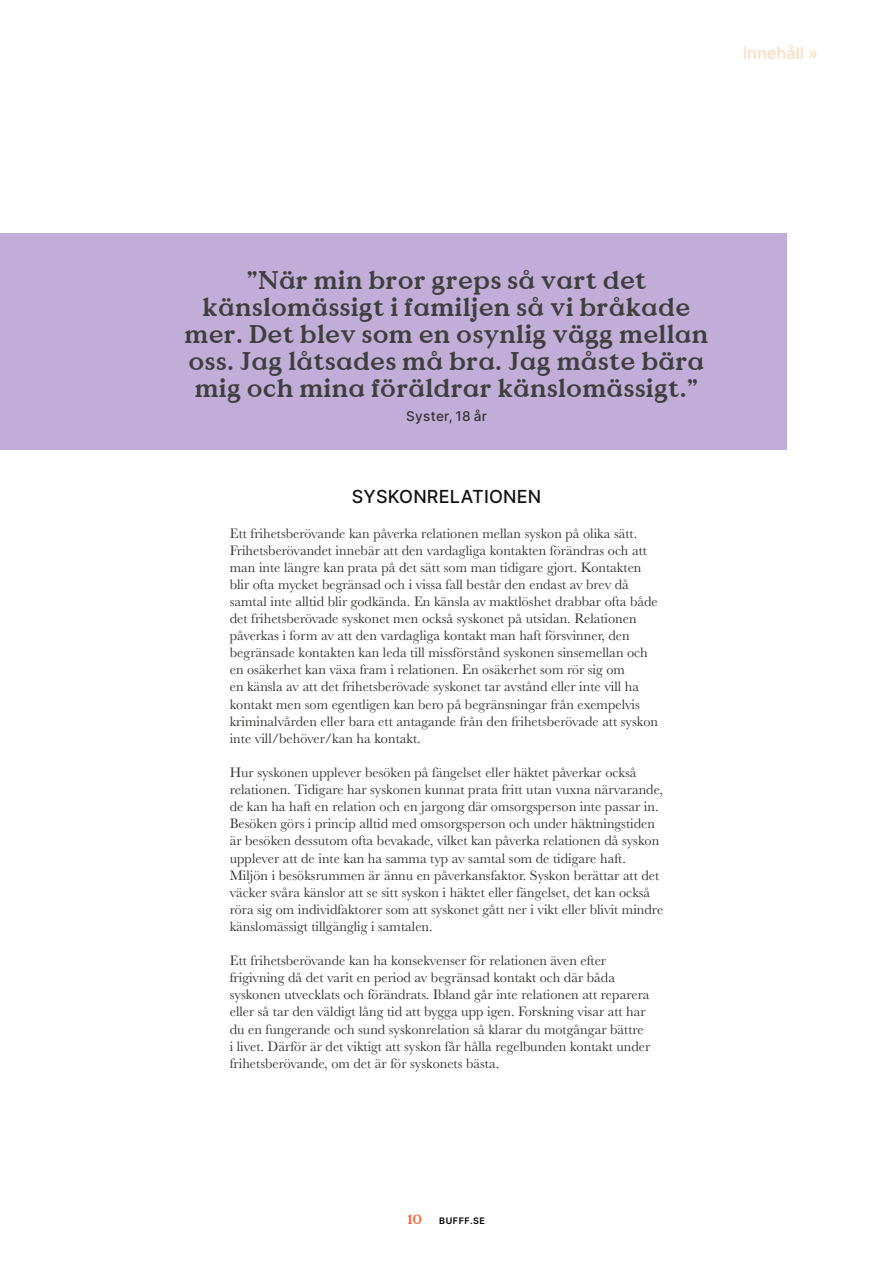
<style>
.page{position:relative;width:893px;height:1263px;background:#fff}
.page>*{position:absolute;margin:0;border:0;box-sizing:border-box;transform-origin:0 0}
.t1{font:25.5px/27px "Value Serif";letter-spacing:.03em;color:#3f3f3e;text-align:center}
.t2{font:18px "Inter";letter-spacing:.01em;color:#131313}
.t3{font:16.5px "Inter";color:#fddcbf}
.t4{font:14.25px/17.1px "Baskerville";color:#333332}
.t5{font:13.5px "Inter";letter-spacing:.025em;color:#333332}
.t6{font:13.5px "Value Serif";color:#ff6035}
.t7{font:9px "Inter";letter-spacing:.06em;color:#000}
</style>
<div class="page">
<div style="left:0;top:234px;width:787px;height:216px;background:#c1add8"></div>
<p class="t3" style="left:743px;top:41px;width:77px">Innehåll »</p>
<h1 class="t1" style="left:185px;top:266px;width:525px">”När min bror greps så vart det känslomässigt i familjen så vi bråkade mer. Det blev som en osynlig vägg mellan oss. Jag låtsades må bra. Jag måste bära mig och mina föräldrar känslomässigt.”</h1>
<p class="t5" style="left:406px;top:406px;width:82px">Syster, 18 år</p>
<p class="t2" style="left:352px;top:484px;width:191px">SYSKONRELATIONEN</p>
<p class="t4" style="left:230px;top:525px;width:430px">Ett frihetsberövande kan påverka relationen mellan syskon på olika sätt.<br>Frihetsberövandet innebär att den vardagliga kontakten förändras och att man inte längre kan prata på det sätt som man tidigare gjort. Kontakten blir ofta mycket begränsad och i vissa fall består den endast av brev då samtal inte alltid blir godkända. En känsla av maktlöshet drabbar ofta både det frihetsberövade syskonet men också syskonet på utsidan. Relationen påverkas i form av att den vardagliga kontakt man haft försvinner, den begränsade kontakten kan leda till missförstånd syskonen sinsemellan och en osäkerhet kan växa fram i relationen. En osäkerhet som rör sig om<br>en känsla av att det frihetsberövade syskonet tar avstånd eller inte vill ha kontakt men som egentligen kan bero på begränsningar från exempelvis kriminalvården eller bara ett antagande från den frihetsberövade att syskon inte vill/behöver/kan ha kontakt.</p>
<p class="t4" style="left:230px;top:764px;width:435px">Hur syskonen upplever besöken på fängelset eller häktet påverkar också relationen. Tidigare har syskonen kunnat prata fritt utan vuxna närvarande, de kan ha haft en relation och en jargong där omsorgsperson inte passar in.<br>Besöken görs i princip alltid med omsorgsperson och under häktningstiden är besöken dessutom ofta bevakade, vilket kan påverka relationen då syskon upplever att de inte kan ha samma typ av samtal som de tidigare haft.<br>Miljön i besöksrummen är ännu en påverkansfaktor. Syskon berättar att det väcker svåra känslor att se sitt syskon i häktet eller fängelset, det kan också röra sig om individfaktorer som att syskonet gått ner i vikt eller blivit mindre känslomässigt tillgänglig i samtalen.</p>
<p class="t4" style="left:230px;top:952px;width:422px">Ett frihetsberövande kan ha konsekvenser för relationen även efter frigivning då det varit en period av begränsad kontakt och där båda syskonen utvecklats och förändrats. Ibland går inte relationen att reparera eller så tar den väldigt lång tid att bygga upp igen. Forskning visar att har du en fungerande och sund syskonrelation så klarar du motgångar bättre i livet. Därför är det viktigt att syskon får hålla regelbunden kontakt under frihetsberövande, om det är för syskonets bästa.</p>
<p class="t6" style="left:408px;top:1211px;width:16px">10</p>
<p class="t7" style="left:439px;top:1214px;width:47px">BUFFF.SE</p>
</div>
